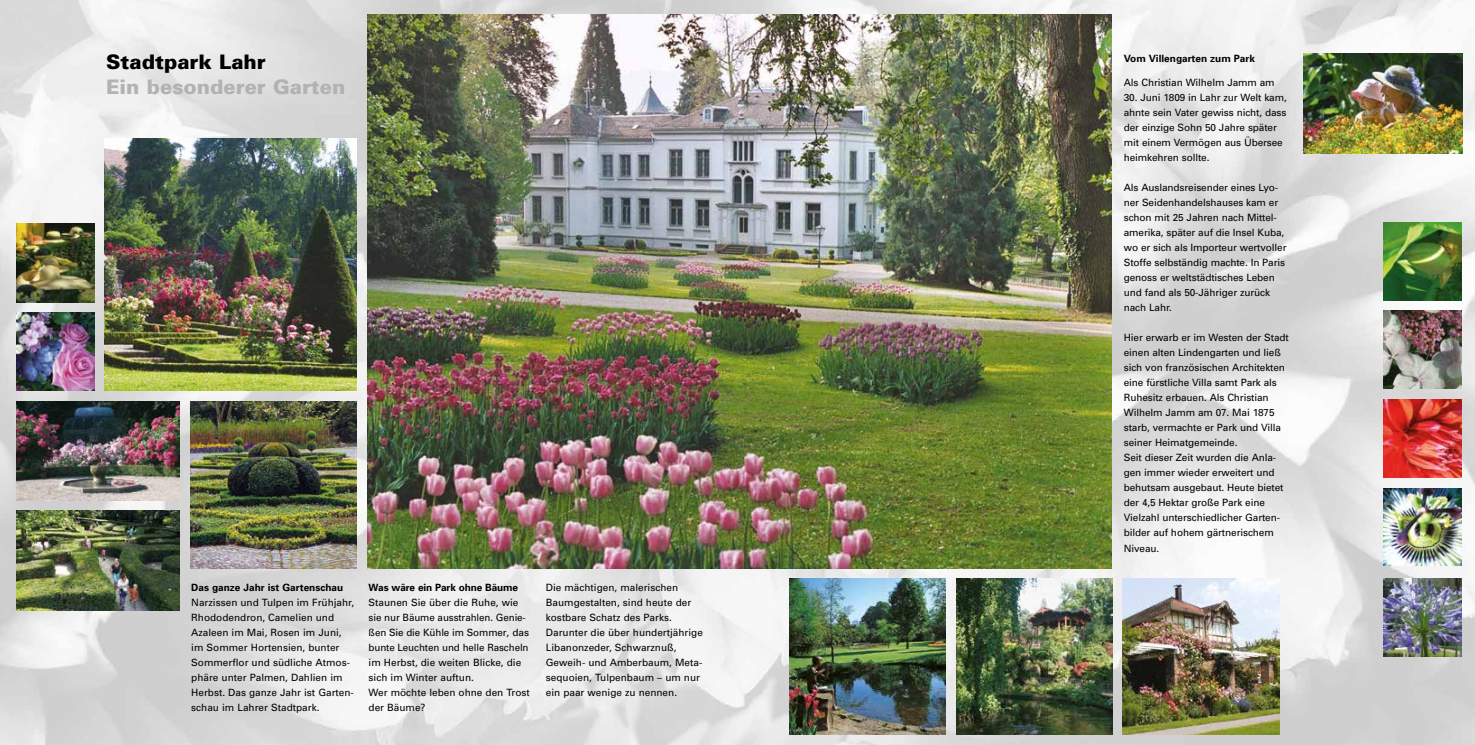
<style>
.page{position:relative;width:1475px;height:745px;background:#fff}
.page>*{position:absolute;margin:0;border:0;box-sizing:border-box;transform-origin:0 0}
.t1{font:900 20px "Univers";color:#b3b2b2}
.t2{font:900 20px "Univers";color:#000}
.t3{font:10px/15px "Univers";letter-spacing:-.01em;color:#000}
.t4{font:700 10px "Univers";color:#000}
</style>
<div class="page">
<img style="left:0;top:0;width:1474px;height:744px">
<img style="left:16px;top:510px;width:163px;height:99px">
<h1 class="t2" style="left:106px;top:50px;width:161px">Stadtpark Lahr</h1>
<h1 class="t1" style="left:106px;top:75px;width:241px">Ein besonderer Garten</h1>
<p class="t4" style="left:191px;top:580px;width:153px">Das ganze Jahr ist Gartenschau</p>
<p class="t3" style="left:191px;top:594px;width:164px">Narzissen und Tulpen im Frühjahr,<br>Rhododendron, Camelien und<br>Azaleen im Mai, Rosen im Juni, im Sommer Hortensien, bunter<br>Sommerflor und südliche Atmos&shy;phäre unter Palmen, Dahlien im<br>Herbst. Das ganze Jahr ist Garten&shy;schau im Lahrer Stadtpark.</p>
<p class="t4" style="left:368px;top:580px;width:151px">Was wäre ein Park ohne Bäume</p>
<p class="t3" style="left:368px;top:594px;width:163px">Staunen Sie über die Ruhe, wie sie nur Bäume ausstrahlen. Genie&shy;ßen Sie die Kühle im Sommer, das bunte Leuchten und helle Rascheln im Herbst, die weiten Blicke, die sich im Winter auftun.<br>Wer möchte leben ohne den Trost der Bäume?</p>
<p class="t3" style="left:546px;top:579px;width:158px">Die mächtigen, malerischen<br>Baumgestalten, sind heute der kostbare Schatz des Parks.<br>Darunter die über hundertjährige<br>Libanonzeder, Schwarznuß,<br>Geweih- und Amberbaum, Meta&shy;sequoien, Tulpenbaum – um nur ein paar wenige zu nennen.</p>
<p class="t4" style="left:1123px;top:52px;width:133px">Vom Villengarten zum Park</p>
<p class="t3" style="left:1123px;top:75px;width:152px">Als Christian Wilhelm Jamm am</p>
<p class="t3" style="left:1123px;top:90px;width:164px">30. Juni 1809 in Lahr zur Welt kam, ahnte sein Vater gewiss nicht, dass der einzige Sohn 50 Jahre später mit einem Vermögen aus Übersee heimkehren sollte.</p>
<p class="t3" style="left:1123px;top:180px;width:164px">Als Auslandsreisender eines Lyo&shy;ner Seidenhandelshauses kam er schon mit 25 Jahren nach Mittel&shy;amerika, später auf die Insel Kuba, wo er sich als Importeur wertvoller<br>Stoffe selbständig machte. In Paris genoss er weltstädtisches Leben und fand als 50-Jähriger zurück nach Lahr.</p>
<p class="t3" style="left:1123px;top:330px;width:166px">Hier erwarb er im Westen der Stadt einen alten Lindengarten und ließ sich von französischen Architekten eine fürstliche Villa samt Park als<br>Ruhesitz erbauen. Als Christian<br>Wilhelm Jamm am 07. Mai 1875 starb, vermachte er Park und Villa seiner Heimatgemeinde.<br>Seit dieser Zeit wurden die Anla&shy;gen immer wieder erweitert und behutsam ausgebaut. Heute bietet der 4,5 Hektar große Park eine<br>Vielzahl unterschiedlicher Garten&shy;bilder auf hohem gärtnerischem<br>Niveau.</p>
</div>
